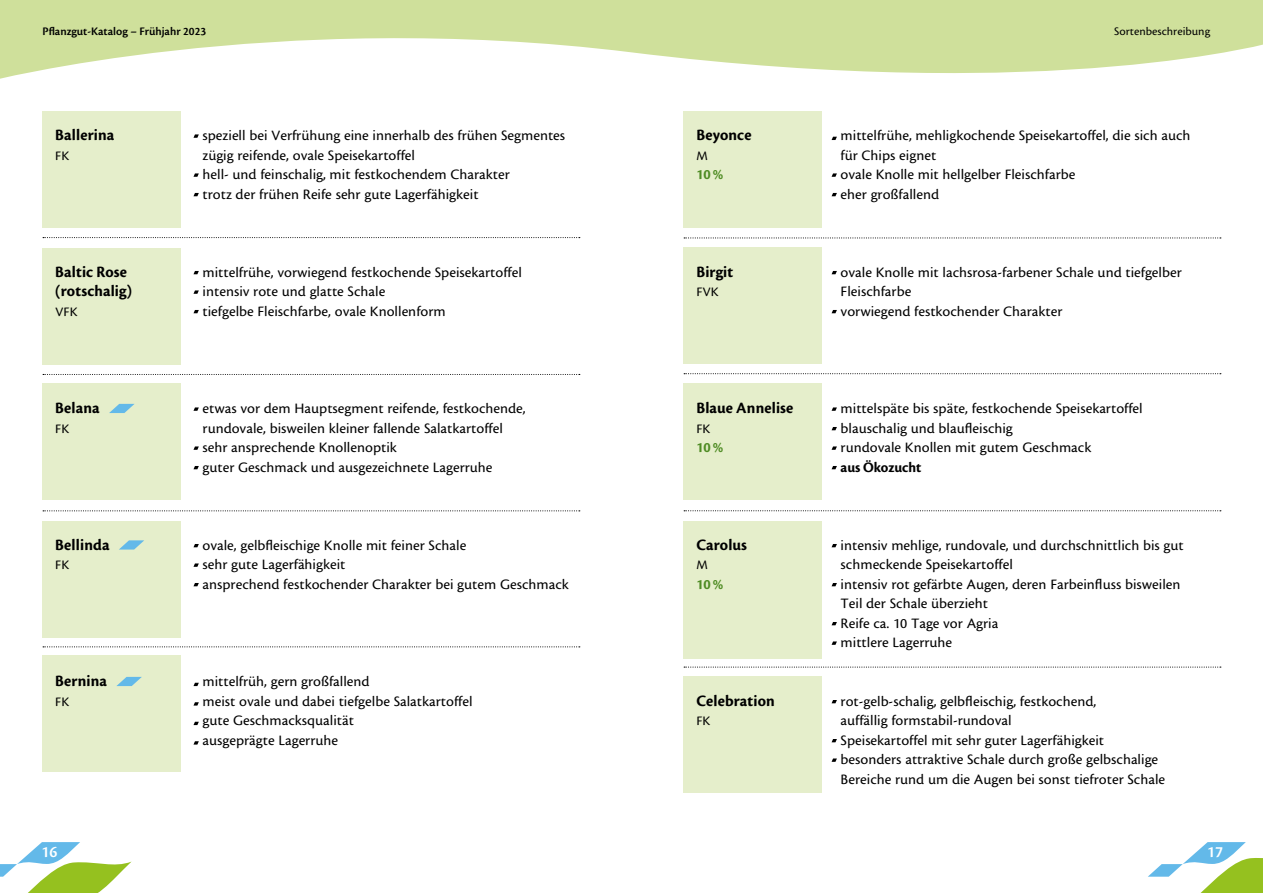
<style>
.page{position:relative;width:1263px;height:893px;background:#fff}
.page>*{position:absolute;margin:0;border:0;box-sizing:border-box;transform-origin:0 0}
.t1{font:700 16.5px/19.5px "Cronos";letter-spacing:.01em;color:#000}
.t2{font:600 16.5px "Cronos";color:#fff}
.t3{font:15px/19.5px "Cronos";color:#000}
.t4{font:700 15px "Cronos";color:#000}
.t5{font:700 15px "Cronos";color:#4f8c24}
.t6{font:13.5px "Cronos";letter-spacing:.005em;color:#000}
.t7{font:600 12px "Cronos";color:#000}
.t8{font:12px "Cronos";color:#000}
</style>
<div class="page">
<svg style="left:1148px;top:842px;width:115px;height:51px"></svg>
<svg style="left:0;top:842px;width:132px;height:51px"></svg>
<svg style="left:0;top:0;width:1263px;height:79px;fill:#cfe09b"></svg>
<div style="left:43px;top:112px;width:138px;height:116px;background:#e5eecb"></div>
<div style="left:43px;top:248px;width:138px;height:116px;background:#e5eecb"></div>
<div style="left:43px;top:383px;width:138px;height:117px;background:#e5eecb"></div>
<svg style="left:109px;top:404px;width:26px;height:9px"></svg>
<div style="left:43px;top:521px;width:138px;height:117px;background:#e5eecb"></div>
<svg style="left:119px;top:540px;width:25px;height:10px"></svg>
<svg style="left:43px;top:237px;width:537px;height:1px"></svg>
<svg style="left:43px;top:374px;width:537px;height:1px"></svg>
<svg style="left:43px;top:510px;width:537px;height:1px"></svg>
<svg style="left:43px;top:646px;width:537px;height:1px"></svg>
<svg style="left:193px;top:134px;width:6px;height:4px"></svg>
<svg style="left:193px;top:173px;width:6px;height:4px"></svg>
<svg style="left:193px;top:193px;width:6px;height:3px"></svg>
<svg style="left:193px;top:271px;width:6px;height:3px"></svg>
<svg style="left:193px;top:290px;width:6px;height:4px"></svg>
<svg style="left:193px;top:310px;width:6px;height:3px"></svg>
<svg style="left:193px;top:407px;width:6px;height:4px"></svg>
<svg style="left:193px;top:446px;width:6px;height:4px"></svg>
<svg style="left:193px;top:466px;width:6px;height:3px"></svg>
<svg style="left:193px;top:544px;width:6px;height:3px"></svg>
<svg style="left:193px;top:563px;width:6px;height:4px"></svg>
<svg style="left:193px;top:583px;width:6px;height:3px"></svg>
<svg style="left:193px;top:683px;width:6px;height:3px"></svg>
<svg style="left:193px;top:702px;width:6px;height:4px"></svg>
<svg style="left:193px;top:722px;width:6px;height:3px"></svg>
<svg style="left:193px;top:741px;width:6px;height:4px"></svg>
<div style="left:43px;top:655px;width:138px;height:117px;background:#e5eecb"></div>
<svg style="left:116px;top:677px;width:26px;height:9px"></svg>
<svg style="left:831px;top:137px;width:6px;height:3px"></svg>
<svg style="left:831px;top:173px;width:6px;height:4px"></svg>
<svg style="left:831px;top:193px;width:6px;height:3px"></svg>
<svg style="left:831px;top:271px;width:6px;height:3px"></svg>
<svg style="left:831px;top:310px;width:6px;height:3px"></svg>
<svg style="left:831px;top:407px;width:6px;height:4px"></svg>
<svg style="left:831px;top:427px;width:6px;height:3px"></svg>
<svg style="left:831px;top:446px;width:6px;height:4px"></svg>
<svg style="left:831px;top:466px;width:6px;height:3px"></svg>
<svg style="left:831px;top:544px;width:6px;height:3px"></svg>
<svg style="left:831px;top:583px;width:6px;height:3px"></svg>
<svg style="left:831px;top:622px;width:6px;height:3px"></svg>
<svg style="left:831px;top:641px;width:6px;height:4px"></svg>
<svg style="left:831px;top:700px;width:6px;height:3px"></svg>
<svg style="left:831px;top:739px;width:6px;height:3px"></svg>
<svg style="left:831px;top:758px;width:6px;height:4px"></svg>
<div style="left:684px;top:111px;width:138px;height:116px;background:#e5eecb"></div>
<div style="left:684px;top:247px;width:138px;height:117px;background:#e5eecb"></div>
<div style="left:684px;top:383px;width:138px;height:116px;background:#e5eecb"></div>
<div style="left:684px;top:521px;width:138px;height:137px;background:#e5eecb"></div>
<svg style="left:684px;top:237px;width:537px;height:1px"></svg>
<svg style="left:684px;top:373px;width:537px;height:1px"></svg>
<svg style="left:684px;top:510px;width:537px;height:1px"></svg>
<svg style="left:684px;top:667px;width:537px;height:1px"></svg>
<div style="left:684px;top:676px;width:138px;height:117px;background:#e5eecb"></div>
<p class="t7" style="left:43px;top:24px;width:165px">Pflanzgut-Katalog – Frühjahr 2023</p>
<p class="t8" style="left:1114px;top:24px;width:97px">Sortenbeschreibung</p>
<p class="t1" style="left:55px;top:125px;width:61px">Ballerina</p>
<p class="t6" style="left:55px;top:148px;width:16px">FK</p>
<p class="t3" style="left:203px;top:126px;width:364px">speziell bei Verfrühung eine innerhalb des frühen Segmentes zügig reifende, ovale Speisekartoffel<br>hell- und feinschalig, mit festkochendem Charakter<br>trotz der frühen Reife sehr gute Lagerfähigkeit</p>
<p class="t1" style="left:696px;top:125px;width:57px">Beyonce</p>
<p class="t6" style="left:696px;top:148px;width:13px">M</p>
<p class="t5" style="left:696px;top:166px;width:28px">10%</p>
<p class="t3" style="left:841px;top:126px;width:351px">mittelfrühe, mehligkochende Speisekartoffel, die sich auch für Chips eignet<br>ovale Knolle mit hellgelber Fleischfarbe<br>eher großfallend</p>
<p class="t1" style="left:55px;top:262px;width:78px">Baltic Rose (rotschalig)</p>
<p class="t6" style="left:55px;top:304px;width:24px">VFK</p>
<p class="t3" style="left:203px;top:262px;width:321px">mittelfrühe, vorwiegend festkochende Speisekartoffel intensiv rote und glatte Schale<br>tiefgelbe Fleischfarbe, ovale Knollenform</p>
<p class="t1" style="left:696px;top:262px;width:38px">Birgit</p>
<p class="t6" style="left:696px;top:285px;width:24px">FVK</p>
<p class="t3" style="left:841px;top:262px;width:343px">ovale Knolle mit lachsrosa-farbener Schale und tiefgelber<br>Fleischfarbe<br>vorwiegend festkochender Charakter</p>
<p class="t1" style="left:55px;top:398px;width:46px">Belana</p>
<p class="t6" style="left:55px;top:421px;width:16px">FK</p>
<p class="t3" style="left:203px;top:399px;width:325px">etwas vor dem Hauptsegment reifende, festkochende, rundovale, bisweilen kleiner fallende Salatkartoffel sehr ansprechende Knollenoptik<br>guter Geschmack und ausgezeichnete Lagerruhe</p>
<p class="t1" style="left:696px;top:398px;width:99px">Blaue Annelise</p>
<p class="t6" style="left:696px;top:421px;width:16px">FK</p>
<p class="t5" style="left:696px;top:439px;width:28px">10%</p>
<p class="t3" style="left:841px;top:399px;width:304px">mittelspäte bis späte, festkochende Speisekartoffel blauschalig und blaufleischig<br>rundovale Knollen mit gutem Geschmack</p>
<p class="t4" style="left:841px;top:459px;width:82px">aus Ökozucht</p>
<p class="t1" style="left:55px;top:535px;width:56px">Bellinda</p>
<p class="t6" style="left:55px;top:558px;width:16px">FK</p>
<p class="t3" style="left:203px;top:535px;width:368px">ovale, gelbfleischige Knolle mit feiner Schale<br>sehr gute Lagerfähigkeit<br>ansprechend festkochender Charakter bei gutem Geschmack</p>
<p class="t1" style="left:696px;top:535px;width:52px">Carolus</p>
<p class="t6" style="left:696px;top:558px;width:13px">M</p>
<p class="t5" style="left:696px;top:576px;width:28px">10%</p>
<p class="t3" style="left:841px;top:535px;width:345px">intensiv mehlige, rundovale, und durchschnittlich bis gut schmeckende Speisekartoffel<br>intensiv rot gefärbte Augen, deren Farbeinfluss bisweilen Teil der Schale überzieht<br>Reife ca. 10 Tage vor Agria<br>mittlere Lagerruhe</p>
<p class="t1" style="left:55px;top:671px;width:53px">Bernina</p>
<p class="t6" style="left:55px;top:694px;width:16px">FK</p>
<p class="t3" style="left:203px;top:672px;width:272px">mittelfrüh, gern großfallend<br>meist ovale und dabei tiefgelbe Salatkartoffel gute Geschmacksqualität<br>ausgeprägte Lagerruhe</p>
<p class="t1" style="left:696px;top:691px;width:80px">Celebration</p>
<p class="t6" style="left:696px;top:714px;width:16px">FK</p>
<p class="t3" style="left:841px;top:691px;width:326px">rot-gelb-schalig, gelbfleischig, festkochend,<br>auffällig formstabil-rundoval<br>Speisekartoffel mit sehr guter Lagerfähigkeit besonders attraktive Schale durch große gelbschalige Bereiche rund um die Augen bei sonst tiefroter Schale</p>
<p class="t2" style="left:42px;top:843px;width:17px">16</p>
<p class="t2" style="left:1207px;top:843px;width:17px">17</p>
</div>
